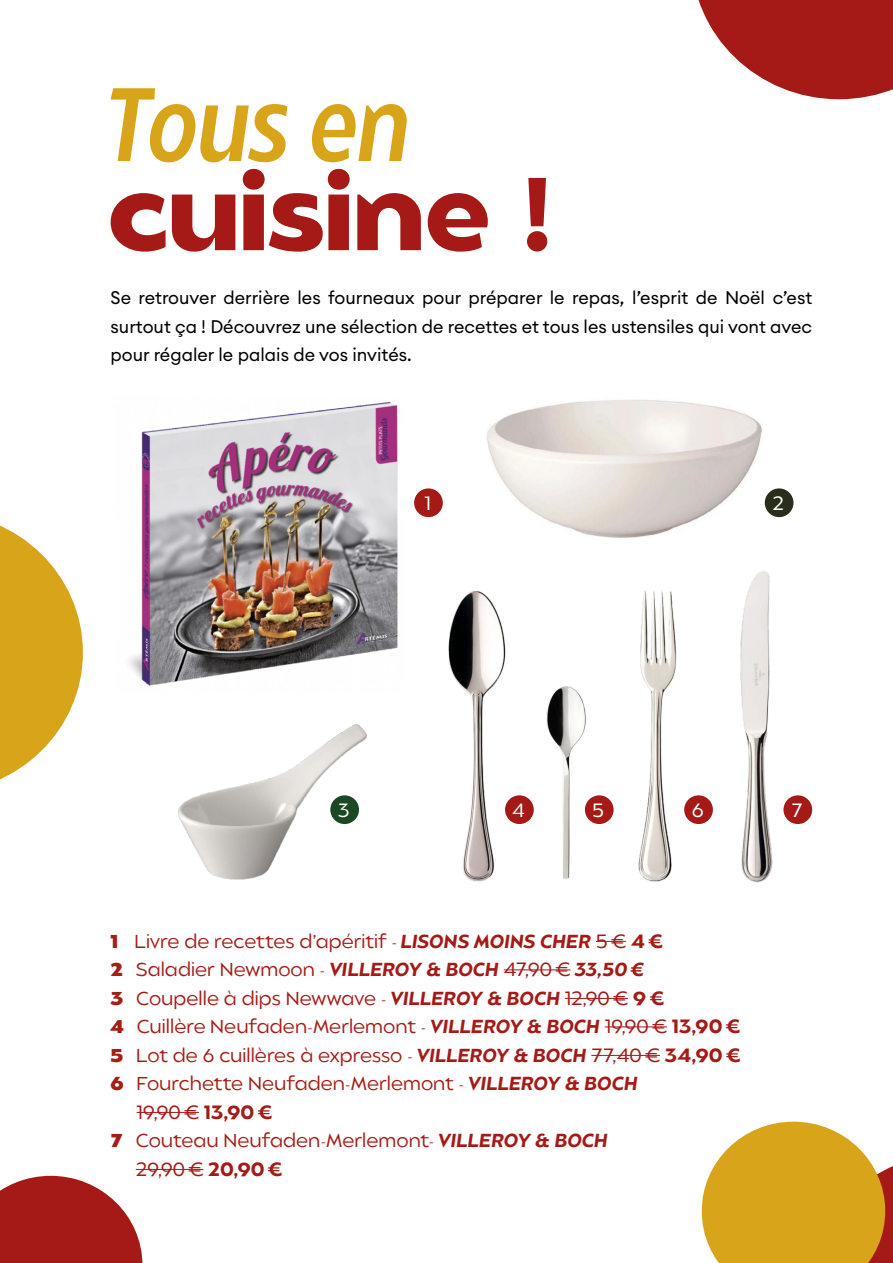
<style>
.page{position:relative;width:893px;height:1263px;background:#fff}
.page>*{position:absolute;margin:0;border:0;box-sizing:border-box;transform-origin:0 0}
.t1{font:300 19.2px "Balgin";color:#a51a16}
.t2{font:300 19.2px "Balgin";color:#fff}
.t3{font:italic 600 18.75px "Balgin";color:#a51a16}
.t4{font:300 18.6px/28.5px "Balgin";color:#a61d16}
.t5{font:18px/28.5px "Euclid Circular A";color:#000;text-align:justify}
.s1{font-family:"Balgin Display";font-weight:600}
.s2{font-weight:600;font-style:italic;font-size:18.75px;color:#a51a16}
.s3{font-size:19.2px;color:#a51a16}
.s4{font-weight:600;font-size:19.2px;color:#a51a16}
.s5{font-family:"Balgin Display";font-style:normal;font-size:18.6px;color:#a61d16}
.s6{font-weight:300;font-style:normal;font-size:18.6px;color:#a61d16}
.s7{font-weight:300;font-style:normal;font-size:19.2px}
.s8{font-weight:600}
</style>
<div class="page">
<svg style="left:698px;top:0;width:195px;height:99px"></svg>
<svg style="left:702px;top:1122px;width:191px;height:141px;background:#dbab3a"></svg>
<svg style="left:0;top:1176px;width:142px;height:87px"></svg>
<svg style="left:0;top:525px;width:83px;height:255px"></svg>
<hr style="left:596px;top:941px;width:30px;height:1px;background:#a51a16">
<hr style="left:504px;top:969px;width:66px;height:1px;background:#a51a16">
<hr style="left:565px;top:998px;width:63px;height:1px;background:#a51a16">
<hr style="left:605px;top:1026px;width:62px;height:1px;background:#a51a16">
<hr style="left:591px;top:1055px;width:69px;height:1px;background:#a51a16">
<hr style="left:137px;top:1112px;width:62px;height:1px;background:#a51a16">
<hr style="left:136px;top:1169px;width:67px;height:1px;background:#a51a16">
<img style="left:178px;top:724px;width:189px;height:156px">
<img style="left:740px;top:571px;width:33px;height:312px">
<img style="left:546px;top:686px;width:45px;height:193px">
<img style="left:448px;top:590px;width:68px;height:292px">
<img style="left:638px;top:590px;width:39px;height:292px">
<img style="left:129px;top:402px;width:269px;height:284px">
<img style="left:486px;top:399px;width:283px;height:139px">
<div style="left:414px;top:488px;width:29px;height:29px;background:#a51a16;border-radius:50%"></div>
<div style="left:330px;top:795px;width:29px;height:29px;background:#1c4725;border-radius:50%"></div>
<div style="left:505px;top:795px;width:29px;height:29px;background:#a51a16;border-radius:50%"></div>
<div style="left:783px;top:795px;width:29px;height:29px;background:#a51a16;border-radius:50%"></div>
<div style="left:684px;top:795px;width:29px;height:29px;background:#a51a16;border-radius:50%"></div>
<div style="left:585px;top:795px;width:29px;height:29px;background:#a51a16;border-radius:50%"></div>
<div style="left:765px;top:488px;width:28px;height:29px;background:#282d1c;border-radius:50%"></div>
<svg style="left:111px;top:88px;width:176px;height:74px"></svg>
<svg style="left:312px;top:104px;width:95px;height:58px"></svg>
<svg style="left:111px;top:193px;width:55px;height:59px"></svg>
<svg style="left:172px;top:195px;width:63px;height:57px"></svg>
<svg style="left:243px;top:169px;width:107px;height:83px"></svg>
<svg style="left:357px;top:193px;width:64px;height:57px"></svg>
<svg style="left:428px;top:193px;width:60px;height:59px"></svg>
<svg style="left:527px;top:178px;width:20px;height:73px"></svg>
<p class="t5" style="left:111px;top:284px;width:703px">Se retrouver derrière les fourneaux pour préparer le repas, l’esprit de Noël c’est surtout ça ! Découvrez une sélection de recettes et tous les ustensiles qui vont avec pour régaler le palais de vos invités.</p>
<p class="t2" style="left:424px;top:491px;width:8px">1</p>
<p class="t2" style="left:772px;top:491px;width:13px">2</p>
<p class="t2" style="left:338px;top:798px;width:13px">3</p>
<p class="t2" style="left:512px;top:798px;width:14px">4</p>
<p class="t2" style="left:592px;top:798px;width:13px">5</p>
<p class="t2" style="left:692px;top:798px;width:14px">6</p>
<p class="t2" style="left:791px;top:798px;width:13px">7</p>
<p class="t4" style="left:111px;top:927px;width:554px"><span class="s1">1</span> Livre de recettes d’apéritif - <span class="s2">LISONS MOINS CHER</span> <span class="s3">5 €</span> <span class="s4">4 €</span></p>
<p class="t3" style="left:111px;top:957px;width:536px"><span class="s5">2</span> <span class="s6">Saladier Newmoon -</span> VILLEROY &amp; BOCH <span class="s7">47,90 €</span> 33,50 €</p>
<p class="t4" style="left:111px;top:984px;width:631px"><span class="s1">3</span> Coupelle à dips Newwave - <span class="s2">VILLEROY &amp; BOCH</span> <span class="s3">12,90 €</span> <span class="s4">9 €<br></span><span class="s1">4</span> Cuillère Neufaden-Merlemont - <span class="s2">VILLEROY &amp; BOCH</span> <span class="s3">19,90 €</span> <span class="s4">13,90 € </span><span class="s1">5</span> Lot de 6 cuillères à expresso - <span class="s2">VILLEROY &amp; BOCH</span> <span class="s3">77,40 €</span> <span class="s4">34,90 € </span><span class="s1">6</span> Fourchette Neufaden-Merlemont - <span class="s2">VILLEROY &amp; BOCH</span></p>
<p class="t1" style="left:137px;top:1099px;width:137px">19,90 € <span class="s8">13,90 €</span></p>
<p class="t4" style="left:111px;top:1126px;width:499px"><span class="s1">7</span> Couteau Neufaden-Merlemont- <span class="s2">VILLEROY &amp; BOCH</span></p>
<p class="t1" style="left:136px;top:1156px;width:148px">29,90 € <span class="s8">20,90 €</span></p>
</div>
